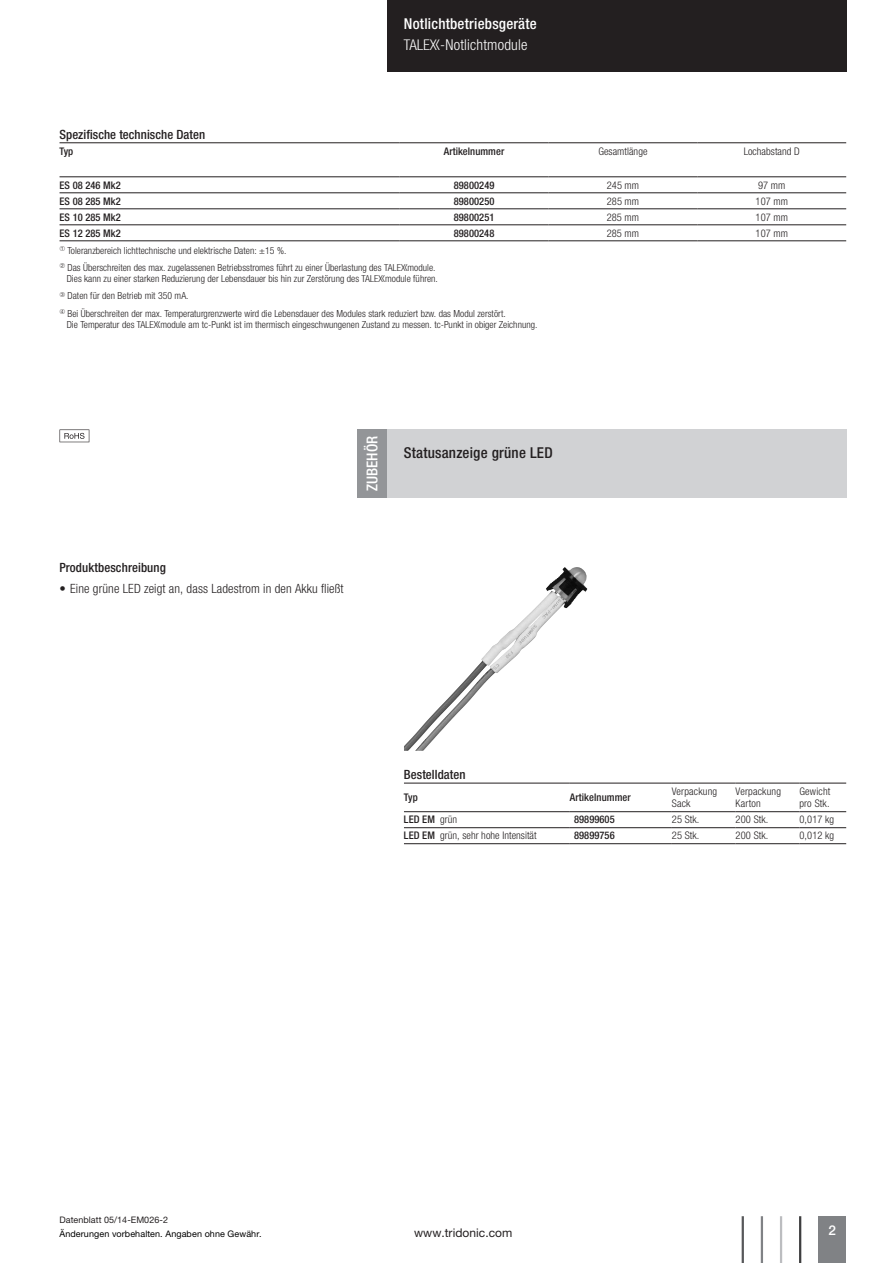
<style>
.page{position:relative;width:893px;height:1263px;background:#fff}
.page>*{position:absolute;margin:0;border:0;box-sizing:border-box;transform-origin:0 0}
.t1{font:500 condensed 15px "Helvetica Neue LTW1 G";letter-spacing:.015em;color:#fff}
.t2{font:500 condensed 15px "Helvetica Neue LTW1 G";letter-spacing:.015em;color:#231f20}
.t3{font:300 condensed 15px "Helvetica Neue LTW1 G";letter-spacing:.015em;color:#fff}
.t4{font:500 13.5px "Helvetica Neue LTW1 G";color:#fff}
.t5{font:500 condensed 12.75px "Helvetica Neue LTW1 G";letter-spacing:.005em;color:#231f20}
.t6{font:300 condensed 12.75px "Helvetica Neue LTW1 G";letter-spacing:.01em;color:#231f20}
.t7{font:12px "Helvetica Neue LTW1 G";letter-spacing:.005em;color:#231f20}
.t8{font:300 condensed 10.5px/12.6px "Helvetica Neue LTW1 G";letter-spacing:.005em;color:#231f20}
.t9{font:500 condensed 10.5px "Helvetica Neue LTW1 G";letter-spacing:.005em;color:#231f20}
.t10{font:300 condensed 9.75px/17.1px "Helvetica Neue LTW1 G";letter-spacing:.005em;color:#231f20}
.t11{font:9px "Helvetica Neue LTW1 G";letter-spacing:.01em;color:#000}
.t12{font:9px "Helvetica Neue LTW1 G";letter-spacing:.005em;color:#231f20}
.s1{font-weight:300}
.s2{font-weight:500}
</style>
<div class="page">
<div style="left:387px;top:0;width:459px;height:72px;background:#231f20"></div>
<div style="left:819px;top:1216px;width:27px;height:47px;background:#808285"></div>
<hr style="left:799px;top:1216px;width:2px;height:47px;background:#3e3e3f">
<hr style="left:780px;top:1216px;width:2px;height:47px;background:#bcbdc0">
<hr style="left:761px;top:1216px;width:2px;height:47px;background:#808285">
<hr style="left:742px;top:1216px;width:2px;height:47px;background:#57585a">
<svg style="left:60px;top:429px;width:29px;height:13px"></svg>
<div style="left:387px;top:429px;width:459px;height:68px;background:#d1d2d4"></div>
<div style="left:357px;top:429px;width:30px;height:68px;background:#939598"></div>
<img style="left:404px;top:567px;width:171px;height:184px">
<svg style="left:404px;top:812px;width:268px;height:17px"></svg>
<hr style="left:404px;top:783px;width:166px;height:1px;background:#231f20">
<hr style="left:404px;top:811px;width:166px;height:1px;background:#231f20">
<hr style="left:570px;top:783px;width:102px;height:1px;background:#231f20">
<hr style="left:570px;top:811px;width:102px;height:1px;background:#231f20">
<hr style="left:672px;top:783px;width:64px;height:1px;background:#231f20">
<hr style="left:672px;top:811px;width:64px;height:1px;background:#231f20">
<hr style="left:736px;top:783px;width:63px;height:1px;background:#231f20">
<hr style="left:736px;top:811px;width:63px;height:1px;background:#231f20">
<hr style="left:799px;top:783px;width:47px;height:1px;background:#231f20">
<hr style="left:799px;top:811px;width:47px;height:1px;background:#231f20">
<hr style="left:404px;top:827px;width:166px;height:1px;background:#231f20">
<hr style="left:570px;top:827px;width:102px;height:1px;background:#231f20">
<hr style="left:404px;top:843px;width:166px;height:1px;background:#231f20">
<hr style="left:570px;top:843px;width:102px;height:1px;background:#231f20">
<hr style="left:672px;top:827px;width:64px;height:1px;background:#231f20">
<hr style="left:672px;top:843px;width:64px;height:1px;background:#231f20">
<hr style="left:736px;top:827px;width:63px;height:1px;background:#231f20">
<hr style="left:736px;top:843px;width:63px;height:1px;background:#231f20">
<hr style="left:799px;top:827px;width:47px;height:1px;background:#231f20">
<hr style="left:799px;top:843px;width:47px;height:1px;background:#231f20">
<hr style="left:60px;top:142px;width:340px;height:1px;background:#231f20">
<hr style="left:60px;top:177px;width:340px;height:1px;background:#231f20">
<hr style="left:400px;top:142px;width:149px;height:1px;background:#231f20">
<hr style="left:549px;top:142px;width:148px;height:1px;background:#231f20">
<hr style="left:400px;top:177px;width:149px;height:1px;background:#231f20">
<hr style="left:549px;top:177px;width:148px;height:1px;background:#231f20">
<hr style="left:697px;top:142px;width:149px;height:1px;background:#231f20">
<hr style="left:697px;top:177px;width:149px;height:1px;background:#231f20">
<hr style="left:60px;top:240px;width:340px;height:1px;background:#231f20">
<hr style="left:400px;top:240px;width:149px;height:1px;background:#231f20">
<hr style="left:549px;top:240px;width:148px;height:1px;background:#231f20">
<hr style="left:697px;top:240px;width:149px;height:1px;background:#231f20">
<hr style="left:60px;top:193px;width:340px;height:1px;background:#231f20">
<hr style="left:400px;top:193px;width:149px;height:1px;background:#231f20">
<hr style="left:549px;top:193px;width:148px;height:1px;background:#231f20">
<hr style="left:697px;top:193px;width:149px;height:1px;background:#231f20">
<hr style="left:60px;top:209px;width:340px;height:1px;background:#231f20">
<hr style="left:400px;top:209px;width:149px;height:1px;background:#231f20">
<hr style="left:549px;top:209px;width:148px;height:1px;background:#231f20">
<hr style="left:697px;top:209px;width:149px;height:1px;background:#231f20">
<hr style="left:60px;top:225px;width:340px;height:1px;background:#231f20">
<hr style="left:400px;top:225px;width:149px;height:1px;background:#231f20">
<hr style="left:549px;top:225px;width:148px;height:1px;background:#231f20">
<hr style="left:697px;top:225px;width:149px;height:1px;background:#231f20">
<h1 class="t1" style="left:404px;top:14px;width:134px">Notlichtbetriebsgeräte</h1>
<h1 class="t3" style="left:404px;top:36px;width:125px">◆-Notlichtmodule</h1>
<h3 class="t5" style="left:60px;top:126px;width:147px">Spezifische technische Daten</h3>
<p class="t9" style="left:60px;top:144px;width:15px">Typ</p>
<p class="t9" style="left:444px;top:144px;width:62px">Artikelnummer</p>
<p class="t8" style="left:598px;top:145px;width:51px">Gesamtlänge</p>
<p class="t8" style="left:744px;top:145px;width:57px">Lochabstand D</p>
<p class="t9" style="left:60px;top:178px;width:63px">ES 08 246 Mk2</p>
<p class="t9" style="left:454px;top:178px;width:42px">89800249</p>
<p class="t8" style="left:607px;top:179px;width:34px">245 mm</p>
<p class="t8" style="left:758px;top:179px;width:29px">97 mm</p>
<p class="t9" style="left:60px;top:194px;width:63px">ES 08 285 Mk2</p>
<p class="t9" style="left:454px;top:194px;width:42px">89800250</p>
<p class="t8" style="left:607px;top:195px;width:34px">285 mm</p>
<p class="t8" style="left:756px;top:195px;width:34px">107 mm</p>
<p class="t9" style="left:60px;top:210px;width:63px">ES 10 285 Mk2</p>
<p class="t9" style="left:454px;top:210px;width:42px">89800251</p>
<p class="t8" style="left:607px;top:211px;width:34px">285 mm</p>
<p class="t8" style="left:756px;top:211px;width:34px">107 mm</p>
<p class="t9" style="left:60px;top:226px;width:63px">ES 12 285 Mk2</p>
<p class="t9" style="left:454px;top:226px;width:42px">89800248</p>
<p class="t8" style="left:607px;top:227px;width:34px">285 mm</p>
<p class="t8" style="left:756px;top:227px;width:34px">107 mm</p>
<p class="t10" style="left:67px;top:242px;width:370px">Toleranzbereich lichttechnische und elektrische Daten: ±15 %.<br>Das Überschreiten des max. zugelassenen Betriebsstromes führt zu einer Überlastung des ◆module.</p>
<p class="t10" style="left:67px;top:270px;width:373px">Dies kann zu einer starken Reduzierung der Lebensdauer bis hin zur Zerstörung des ◆module führen.</p>
<p class="t10" style="left:60px;top:288px;width:131px">✓ Daten für den Betrieb mit 350 mA.</p>
<p class="t10" style="left:67px;top:307px;width:472px;line-height:11.7px;text-indent:-7px">✔ Bei Überschreiten der max. Temperaturgrenzwerte wird die Lebensdauer des Modules stark reduziert bzw. das Modul zerstört.<br>Die Temperatur des ◆module am tc-Punkt ist im thermisch eingeschwungenen Zustand zu messen. tc-Punkt in obiger Zeichnung.</p>
<h1 class="t1" style="left:363px;top:491px;width:57px;rotate:-90deg">ZUBEHÖR</h1>
<h1 class="t2" style="left:404px;top:444px;width:150px">Statusanzeige grüne LED</h1>
<h3 class="t5" style="left:60px;top:560px;width:108px">Produktbeschreibung</h3>
<h3 class="t6" style="left:60px;top:581px;width:286px">• Eine grüne LED zeigt an, dass Ladestrom in den Akku fließt</h3>
<h3 class="t5" style="left:404px;top:767px;width:63px">Bestelldaten</h3>
<p class="t9" style="left:404px;top:791px;width:15px">Typ</p>
<p class="t9" style="left:570px;top:791px;width:63px">Artikelnummer</p>
<p class="t8" style="left:672px;top:785px;width:47px">Verpackung<br>Sack</p>
<p class="t8" style="left:736px;top:785px;width:47px">Verpackung<br>Karton</p>
<p class="t8" style="left:799px;top:785px;width:32px">Gewicht pro Stk.</p>
<p class="t9" style="left:404px;top:813px;width:55px">LED EM <span class="s1">grün</span></p>
<p class="t9" style="left:574px;top:813px;width:42px">89899605</p>
<p class="t8" style="left:672px;top:813px;width:29px">25 Stk.</p>
<p class="t8" style="left:736px;top:813px;width:34px">200 Stk.</p>
<p class="t8" style="left:799px;top:813px;width:36px">0,017 kg</p>
<p class="t8" style="left:404px;top:829px;width:134px"><span class="s2">LED EM</span> grün, sehr hohe Intensität</p>
<p class="t9" style="left:574px;top:829px;width:42px">89899756</p>
<p class="t8" style="left:672px;top:829px;width:29px">25 Stk.</p>
<p class="t8" style="left:736px;top:829px;width:34px">200 Stk.</p>
<p class="t8" style="left:799px;top:829px;width:36px">0,012 kg</p>
<p class="t12" style="left:60px;top:1214px;width:110px">Datenblatt 05/14-EM026-2</p>
<p class="t11" style="left:60px;top:1229px;width:204px">Änderungen vorbehalten. Angaben ohne Gewähr.</p>
<p class="t7" style="left:414px;top:1226px;width:100px">www.tridonic.com</p>
<h2 class="t4" style="left:829px;top:1222px;width:9px">2</h2>
</div>
